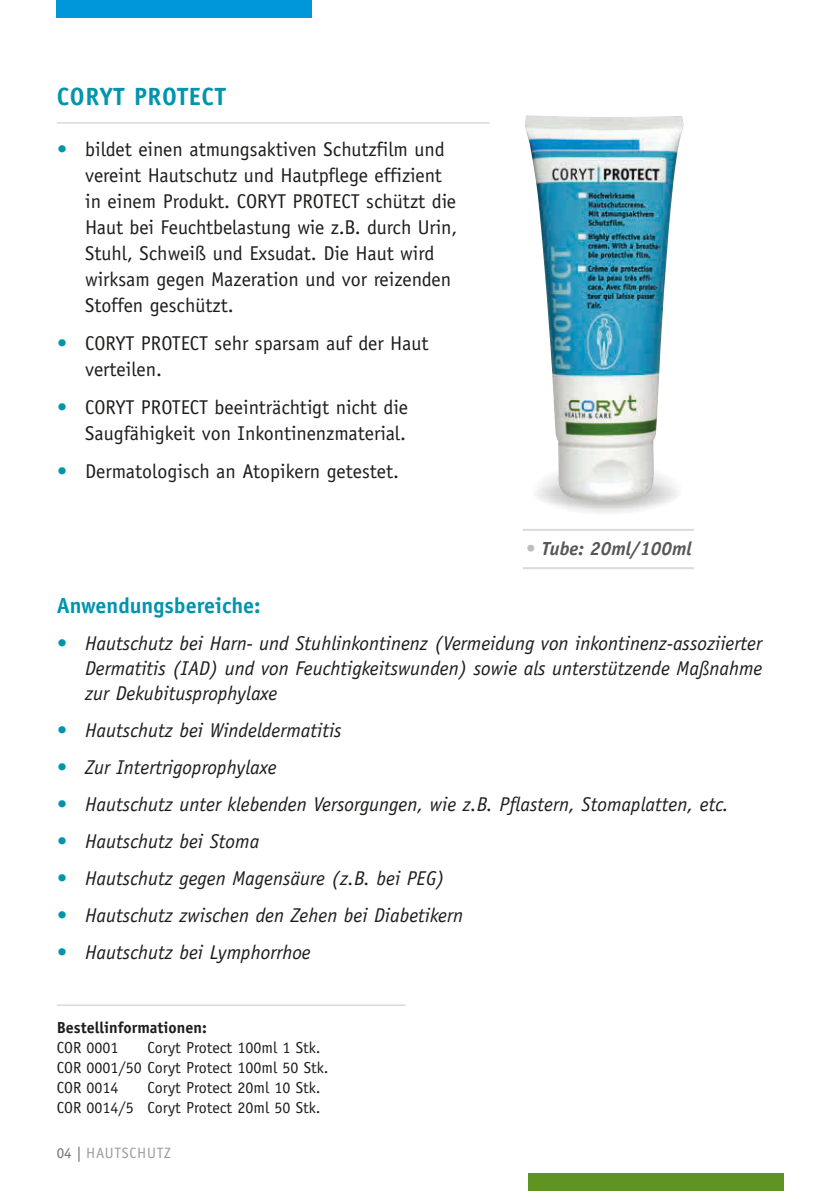
<style>
.page{position:relative;width:840px;height:1191px;background:#fff}
.page>*{position:absolute;margin:0;border:0;box-sizing:border-box;transform-origin:0 0}
.t1{font:700 25px "Officina Sans";letter-spacing:.025em;color:#0095ad}
.t2{font:700 22px "Officina Sans";color:#0095ad}
.t3{font:italic 20px/25px "Officina Sans";color:#1d1d1b;text-align:justify}
.t4{font:20px/26px "Officina Sans";color:#1d1d1b}
.t5{font:italic 700 19px "Officina Sans";color:#575756}
.t6{font:16px/20px "Officina Sans";color:#1d1d1b}
.t7{font:700 16px "Officina Sans";color:#1d1d1b}
.t8{font:15px "Officina Sans";letter-spacing:.05em;color:#9d9d9c}
.s1{font-style:italic;color:#0095ad}
.s2{color:#bcbcbc}
.s3{color:#0095ad}
.s4{color:#706f6f}
</style>
<div class="page">
<div style="left:57px;top:0;width:255px;height:17px;background:#0097d9"></div>
<div style="left:527px;top:1174px;width:255px;height:17px;background:#609422"></div>
<div style="left:531px;top:464px;width:151px;height:51px;background:#f5f5f4;border-radius:50%"></div>
<svg style="left:531px;top:480px;width:151px;height:29px"></svg>
<img style="left:525px;top:115px;width:158px;height:386px">
<hr style="left:522px;top:529px;width:171px;height:2px;background:#dadada">
<hr style="left:522px;top:567px;width:171px;height:2px;background:#dadada">
<hr style="left:57px;top:122px;width:432px;height:2px;background:#dadada">
<hr style="left:57px;top:1004px;width:348px;height:2px;background:#dadada">
<p class="t1" style="left:57px;top:81px;width:170px">CORYT PROTECT</p>
<p class="t4" style="left:85px;top:136px;width:373px;text-indent:-28px"><span class="s1">•</span> bildet einen atmungsaktiven Schutzfilm und vereint Hautschutz und Hautpflege effizient in einem Produkt. CORYT PROTECT schützt die Haut bei Feuchtbelastung wie z.B. durch Urin, Stuhl, Schweiß und Exsudat. Die Haut wird wirksam gegen Mazeration und vor reizenden Stoffen geschützt.</p>
<p class="t4" style="left:85px;top:330px;width:344px;text-indent:-28px"><span class="s1">•</span> CORYT PROTECT sehr sparsam auf der Haut verteilen.</p>
<p class="t4" style="left:57px;top:394px;width:352px;text-align:right"><span class="s1">•</span> CORYT PROTECT beeinträchtigt nicht die<br>Saugfähigkeit von Inkontinenzmaterial.</p>
<p class="t4" style="left:57px;top:458px;width:344px"><span class="s1">•</span> Dermatologisch an Atopikern getestet.</p>
<p class="t5" style="left:525px;top:537px;width:167px"><span class="s2">•</span> Tube: 20ml/100ml</p>
<p class="t2" style="left:57px;top:591px;width:205px">Anwendungsbereiche:</p>
<p class="t3" style="left:85px;top:630px;width:678px;text-indent:-28px"><span class="s3">•</span> Hautschutz bei Harn- und Stuhlinkontinenz (Vermeidung von inkontinenz-assoziierter Dermatitis (IAD) und von Feuchtigkeitswunden) sowie als unterstützende Maßnahme zur Dekubitusprophylaxe</p>
<p class="t3" style="left:57px;top:717px;width:286px"><span class="s3">•</span> Hautschutz bei Windeldermatitis</p>
<p class="t3" style="left:57px;top:754px;width:221px"><span class="s3">•</span> Zur Intertrigoprophylaxe</p>
<p class="t3" style="left:57px;top:791px;width:673px"><span class="s3">•</span> Hautschutz unter klebenden Versorgungen, wie z.B. Pflastern, Stomaplatten, etc.</p>
<p class="t3" style="left:57px;top:828px;width:204px"><span class="s3">•</span> Hautschutz bei Stoma</p>
<p class="t3" style="left:57px;top:865px;width:389px"><span class="s3">•</span> Hautschutz gegen Magensäure (z.B. bei PEG)</p>
<p class="t3" style="left:57px;top:902px;width:407px"><span class="s3">•</span> Hautschutz zwischen den Zehen bei Diabetikern</p>
<p class="t3" style="left:57px;top:939px;width:255px"><span class="s3">•</span> Hautschutz bei Lymphorrhoe</p>
<p class="t7" style="left:57px;top:1018px;width:151px">Bestellinformationen:</p>
<p class="t6" style="left:57px;top:1038px;width:63px">COR 0001</p>
<p class="t6" style="left:57px;top:1038px;width:273px;text-indent:91px">Coryt Protect 100ml 1 Stk.<br>COR 0001/50 Coryt Protect 100ml 50 Stk.<br>COR 0014</p>
<p class="t6" style="left:57px;top:1078px;width:265px;text-align:right">Coryt Protect 20ml 10 Stk.<br>COR 0014/5 Coryt Protect 20ml 50 Stk.</p>
<p class="t8" style="left:57px;top:1143px;width:115px"><span class="s4">04 |</span> HAUTSCHUTZ</p>
</div>
